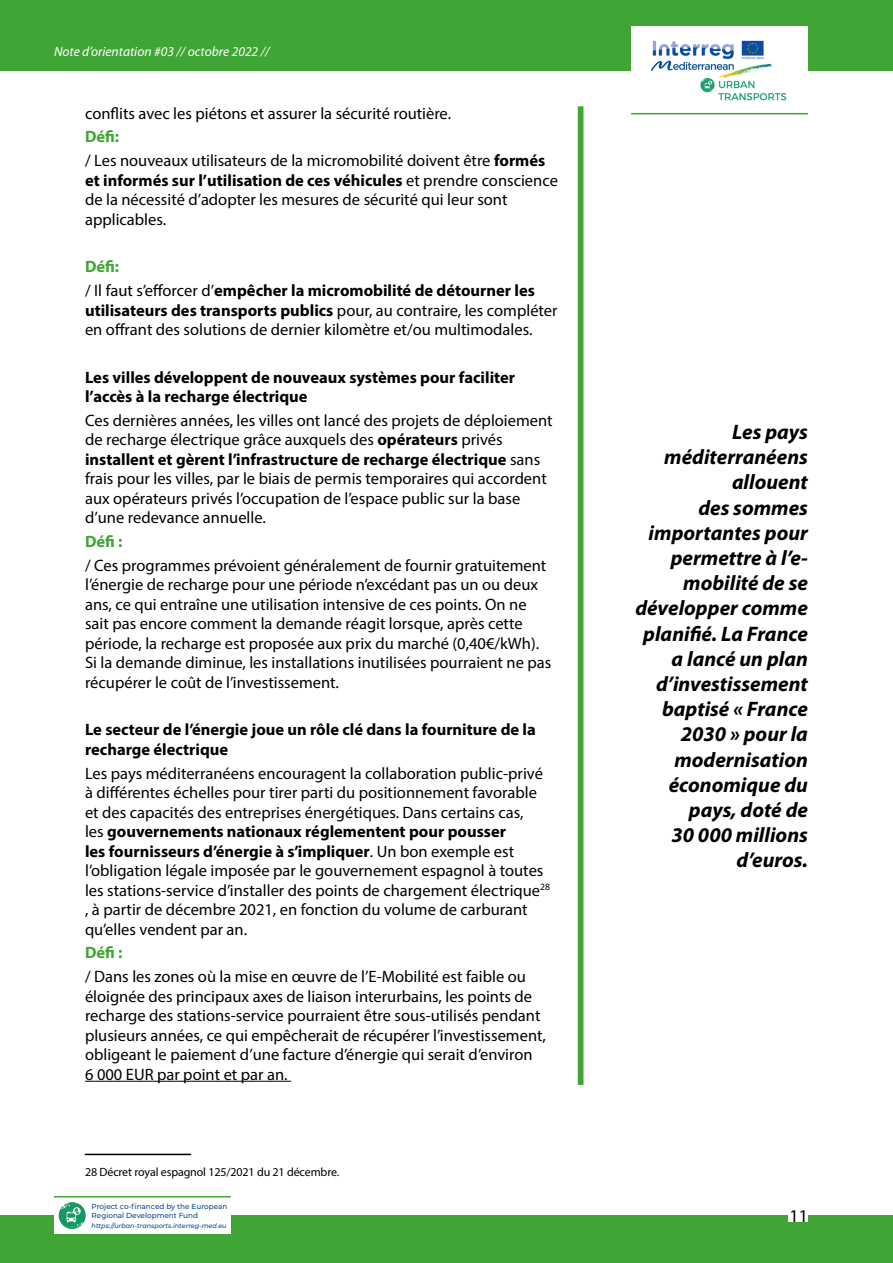
<style>
.page{position:relative;width:893px;height:1263px;background:#fff}
.page>*{position:absolute;margin:0;border:0;box-sizing:border-box;transform-origin:0 0}
.t1{font:italic 700 21px/25.2px "Myriad Pro";color:#000;text-align:right}
.t2{font:18px "Myriad Pro";color:#000}
.t3{font:16.5px/19.5px "Myriad Pro";color:#000}
.t4{font:700 16.5px/19.5px "Myriad Pro";color:#000}
.t5{font:700 16.5px "Myriad Pro";color:#3fa535}
.t6{font:italic 13.5px "Myriad Pro";color:#fff}
.t7{font:12px "Myriad Pro";letter-spacing:-.01em;color:#000}
.t8{font:500 7.2px/8.7px "Montserrat";color:#0c468e}
.t9{font:italic 500 6.45px "Montserrat";color:#0c468e}
.s1{font-weight:700;color:#3fa535}
.s2{font-weight:700}
.s3{color:#3fa535}
.s4{font-weight:400}
</style>
<div class="page">
<hr style="left:85px;top:1081px;width:206px;height:1px;background:#000">
<img style="left:631px;top:71px;width:177px;height:44px">
<div style="left:0;top:1216px;width:893px;height:47px;background:#3fa535"></div>
<div style="left:54px;top:1202px;width:177px;height:31px;background:#fff"></div>
<svg style="left:59px;top:1202px;width:27px;height:27px"></svg>
<hr style="left:54px;top:1196px;width:177px;height:1px;background:#3fa535">
<div style="left:578px;top:106px;width:5px;height:979px;background:#3fa535"></div>
<div style="left:0;top:0;width:893px;height:71px;background:#3fa535"></div>
<hr style="left:631px;top:113px;width:177px;height:1px;background:#3fa535">
<div style="left:789px;top:1208px;width:19px;height:14px;background:#fff"></div>
<hr style="left:85px;top:1154px;width:106px;height:1px;background:#000">
<p class="t6" style="left:54px;top:43px;width:217px">Note d’orientation #03 // octobre 2022 //</p>
<p class="t3" style="left:85px;top:103px;width:368px">conflits avec les piétons et assurer la sécurité routière.</p>
<p class="t3" style="left:85px;top:125px;width:462px;line-height:23.7px"><span class="s1">Défi:<br></span>/ Les nouveaux utilisateurs de la micromobilité doivent être <span class="s2">formés</span></p>
<p class="t3" style="left:85px;top:170px;width:474px"><span class="s2">et informés sur l’utilisation de ces véhicules</span> et prendre conscience de la nécessité d’adopter les mesures de sécurité qui leur sont applicables.</p>
<p class="t4" style="left:85px;top:254px;width:451px;line-height:23.7px"><span class="s3">Défi:<br></span><span class="s4">/ Il faut s’efforcer d’</span>empêcher la micromobilité de détourner les</p>
<p class="t3" style="left:85px;top:300px;width:474px"><span class="s2">utilisateurs des transports publics</span> pour, au contraire, les compléter en offrant des solutions de dernier kilomètre et/ou multimodales.</p>
<p class="t4" style="left:85px;top:367px;width:432px">Les villes développent de nouveaux systèmes pour faciliter l’accès à la recharge électrique</p>
<p class="t3" style="left:85px;top:410px;width:469px">Ces dernières années, les villes ont lancé des projets de déploiement de recharge électrique grâce auxquels des <span class="s2">opérateurs</span> privés <span class="s2">installent et gèrent l’infrastructure de recharge électrique</span> sans frais pour les villes, par le biais de permis temporaires qui accordent aux opérateurs privés l’occupation de l’espace public sur la base d’une redevance annuelle.</p>
<p class="t5" style="left:85px;top:531px;width:39px">Défi :</p>
<p class="t3" style="left:85px;top:555px;width:468px">/ Ces programmes prévoient généralement de fournir gratuitement l’énergie de recharge pour une période n’excédant pas un ou deux ans, ce qui entraîne une utilisation intensive de ces points. On ne sait pas encore comment la demande réagit lorsque, après cette période, la recharge est proposée aux prix du marché (0,40€/kWh).<br>Si la demande diminue, les installations inutilisées pourraient ne pas récupérer le coût de l’investissement.</p>
<p class="t4" style="left:85px;top:719px;width:452px">Le secteur de l’énergie joue un rôle clé dans la fourniture de la recharge électrique</p>
<p class="t3" style="left:85px;top:763px;width:467px">Les pays méditerranéens encouragent la collaboration public-privé à différentes échelles pour tirer parti du positionnement favorable et des capacités des entreprises énergétiques. Dans certains cas,<br>les <span class="s2">gouvernements nationaux réglementent pour pousser<br>les fournisseurs d’énergie à s’impliquer</span>. Un bon exemple est l’obligation légale imposée par le gouvernement espagnol à toutes les stations-service d’installer des points de chargement électrique<sup>28 </sup>, à partir de décembre 2021, en fonction du volume de carburant qu’elles vendent par an.</p>
<p class="t5" style="left:85px;top:942px;width:39px">Défi :</p>
<p class="t3" style="left:85px;top:966px;width:462px">/ Dans les zones où la mise en œuvre de l’E-Mobilité est faible ou éloignée des principaux axes de liaison interurbains, les points de recharge des stations-service pourraient être sous-utilisés pendant plusieurs années, ce qui empêcherait de récupérer l’investissement, obligeant le paiement d’une facture d’énergie qui serait d’environ<br>6 000 EUR par point et par an.</p>
<p class="t7" style="left:85px;top:1165px;width:256px">28 Décret royal espagnol 125/2021 du 21 décembre.</p>
<p class="t8" style="left:92px;top:1202px;width:137px">Project co-financed by the European<br>Regional Development Fund</p>
<p class="t9" style="left:92px;top:1221px;width:136px">https://urban-transports.interreg-med.eu</p>
<p class="t1" style="left:635px;top:419px;width:174px">Les pays méditerranéens allouent<br>des sommes importantes pour permettre à l’e&shy;mobilité de se développer comme planifié. La France a lancé un plan d’investissement baptisé « France<br>2030 » pour la modernisation économique du pays, doté de<br>30 000 millions d’euros.</p>
<p class="t2" style="left:789px;top:1205px;width:20px">11</p>
</div>
